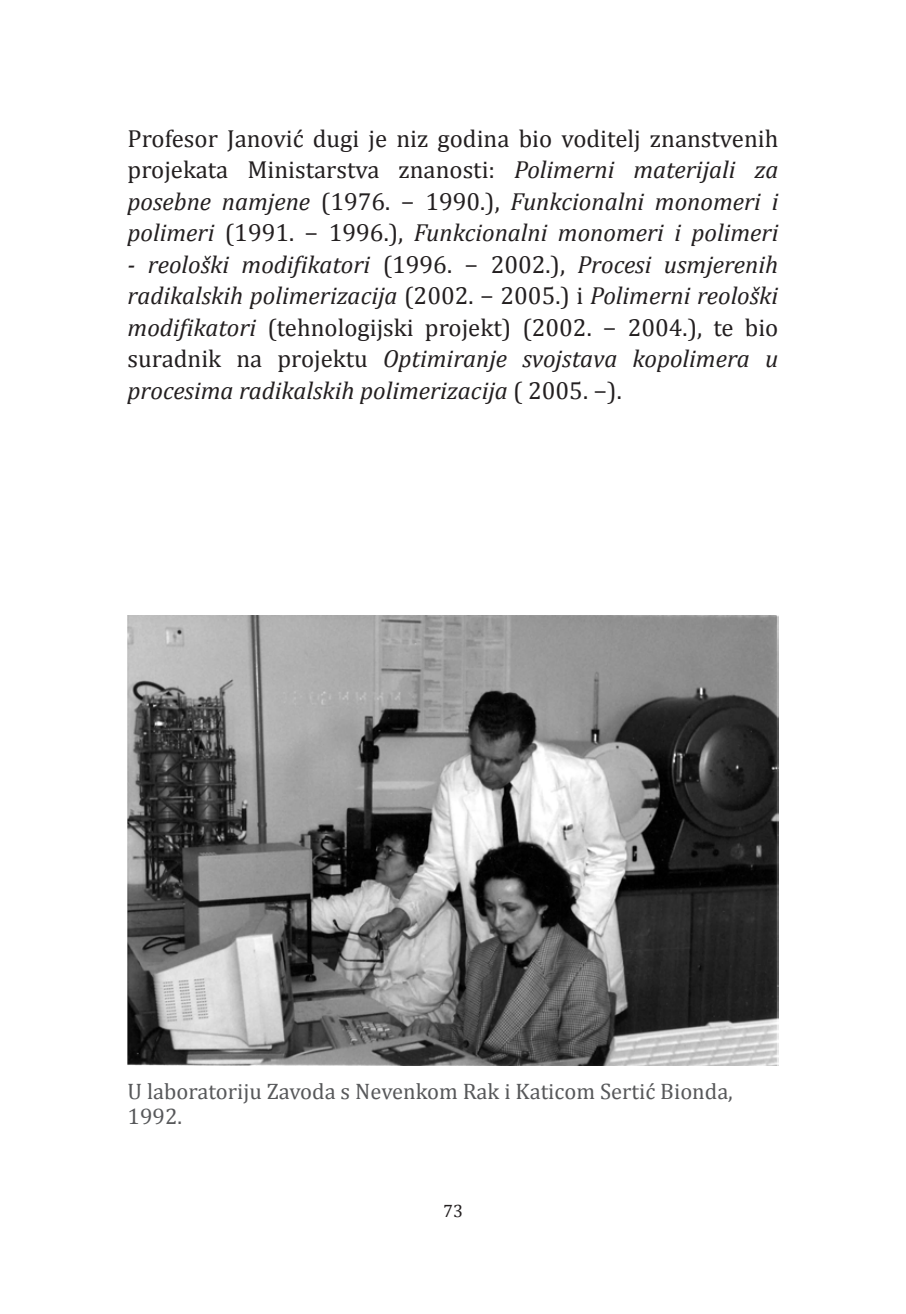
<style>
.page{position:relative;width:906px;height:1314px;background:#fff}
.page>*{position:absolute;margin:0;border:0;box-sizing:border-box;transform-origin:0 0}
.t1{font:italic 24.75px/31.5px "Cambria";color:#231f20;text-align:justify}
.t2{font:24.75px/31.5px "Cambria";color:#231f20;text-align:justify}
.Slika{font:22.5px/24.8px "Cambria";color:#57585a}
.t3{font:18px "Cambria";color:#231f20}
.s1{font-style:italic}
.s2{font-style:normal}
</style>
<div class="page">
<img style="left:128px;top:615px;width:650px;height:450px">
<p class="t2" style="left:128px;top:123px;width:652px">Profesor Janović dugi je niz godina bio voditelj znanstvenih projekata Ministarstva znanosti: <span class="s1">Polimerni materijali za posebne namjene</span> (1976. − 1990.), <span class="s1">Funkcionalni monomeri i polimeri</span> (1991. − 1996.), <span class="s1">Funkcionalni monomeri i polimeri</span></p>
<p class="t1" style="left:128px;top:248px;width:652px">- reološki modifikatori <span class="s2">(1996. − 2002.),</span> Procesi usmjerenih radikalskih polimerizacija <span class="s2">(2002. − 2005.) i</span> Polimerni reološki modifikatori <span class="s2">(tehnologijski projekt) (2002. − 2004.), te bio suradnik na projektu</span> Optimiranje svojstava kopolimera u procesima radikalskih polimerizacija <span class="s2">( 2005. −).</span></p>
<p class="Slika" style="left:128px;top:1079px;width:607px">U laboratoriju Zavoda s Nevenkom Rak i Katicom Sertić Bionda,<br>1992.</p>
<p class="t3" style="left:443px;top:1200px;width:21px">73</p>
</div>
